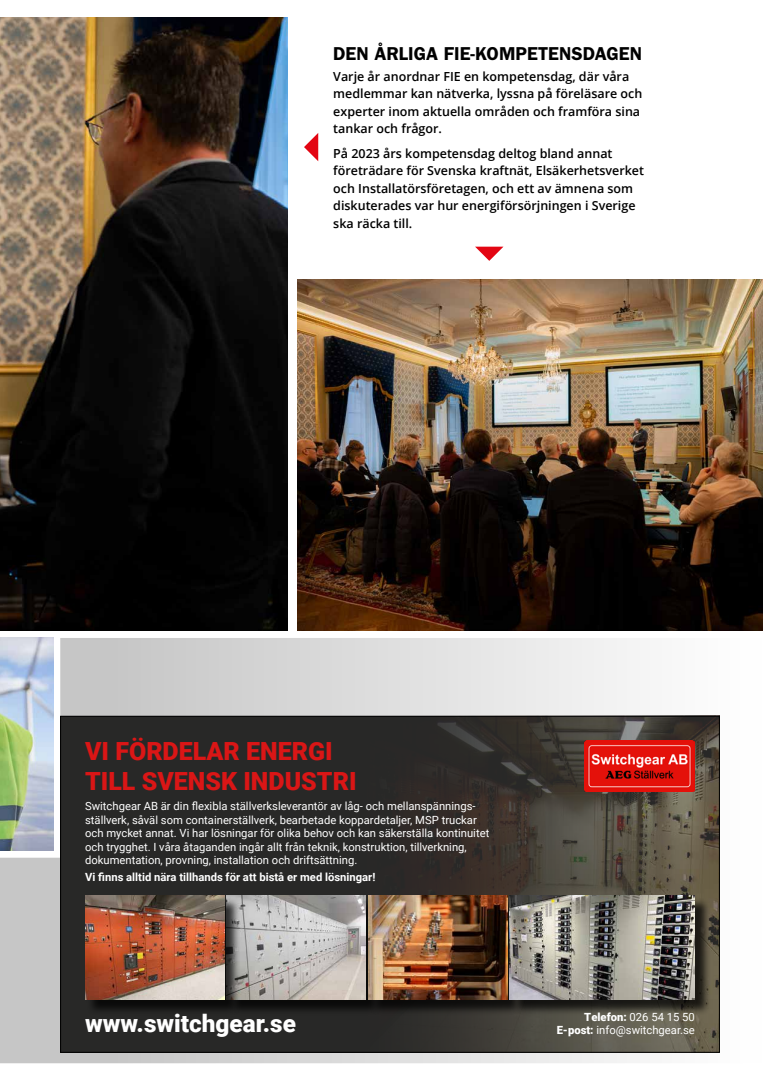
<style>
.page{position:relative;width:780px;height:1081px;background:#fff}
.page>*{position:absolute;margin:0;border:0;box-sizing:border-box;transform-origin:0 0}
.t1{font:900 25px/30px "Roboto";color:#da1616}
.t2{font:900 24.38px "Roboto";color:#fff}
.t3{font:600 18.75px "ITC Franklin Gothic Std";color:#000}
.t4{font:600 12.5px/17.5px "Open Sans";color:#000}
.t5{font:11.25px/13.5px "Roboto";color:#fff}
.t6{font:700 11.25px "Roboto";color:#fff}
.s1{font-weight:900}
</style>
<div class="page">
<svg style="left:0;top:638px;width:720px;height:425px"></svg>
<div style="left:60px;top:716px;width:659px;height:336px;background:#282827"></div>
<img style="left:365px;top:718px;width:352px;height:332px">
<img style="left:584px;top:741px;width:110px;height:51px">
<div style="left:228px;top:897px;width:153px;height:118px;background:#000;opacity:.75"></div>
<img style="left:226px;top:895px;width:139px;height:104px">
<div style="left:87px;top:897px;width:153px;height:118px;background:#000;opacity:.75"></div>
<img style="left:85px;top:895px;width:139px;height:104px">
<div style="left:370px;top:897px;width:153px;height:118px;background:#000;opacity:.75"></div>
<img style="left:368px;top:895px;width:139px;height:104px">
<div style="left:511px;top:897px;width:199px;height:118px;background:#000;opacity:.75"></div>
<img style="left:509px;top:895px;width:185px;height:104px">
<img style="left:0;top:18px;width:287px;height:613px">
<img style="left:298px;top:280px;width:464px;height:351px">
<svg style="left:475px;top:247px;width:28px;height:14px"></svg>
<svg style="left:304px;top:133px;width:14px;height:28px"></svg>
<h3 class="t3" style="left:333px;top:42px;width:310px">DEN ÅRLIGA FIE-KOMPETENSDAGEN</h3>
<p class="t4" style="left:333px;top:67px;width:310px">Varje år anordnar FIE en kompetensdag, där våra medlemmar kan nätverka, lyssna på föreläsare och experter inom aktuella områden och framföra sina tankar och frågor.</p>
<p class="t4" style="left:333px;top:144px;width:312px">På 2023 års kompetensdag deltog bland annat företrädare för Svenska kraftnät, Elsäkerhetsverket och Installatörsföretagen, och ett av ämnena som diskuterades var hur energiförsörjningen i Sverige ska räcka till.</p>
<h1 class="t1" style="left:85px;top:734px;width:273px">VI FÖRDELAR ENERGI<br>TILL SVENSK INDUSTRI</h1>
<p class="t5" style="left:85px;top:799px;width:406px">Switchgear AB är din flexibla ställverksleverantör av låg- och mellanspännings&shy;ställverk, såväl som containerställverk, bearbetade koppardetaljer, MSP truckar och mycket annat. Vi har lösningar för olika behov och kan säkerställa kontinuitet och trygghet. I våra åtaganden ingår allt från teknik, konstruktion, tillverkning, dokumentation, provning, installation och driftsättning.</p>
<p class="t6" style="left:85px;top:869px;width:292px">Vi finns alltid nära tillhands för att bistå er med lösningar!</p>
<h2 class="t2" style="left:85px;top:1006px;width:212px">www.switchgear.se</h2>
<p class="t5" style="left:556px;top:1009px;width:140px;text-align:right"><span class="s1">Telefon:</span> 026 54 15 50<br><span class="s1">E-post:</span> info@switchgear.se</p>
</div>
